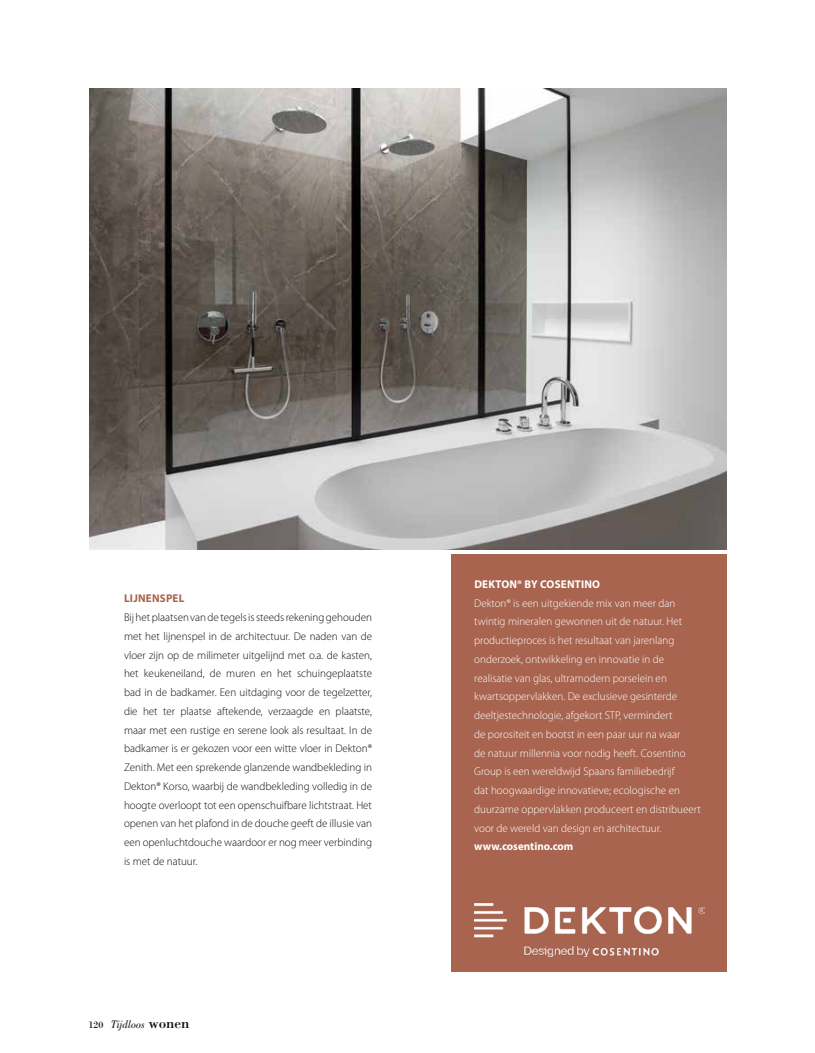
<style>
.page{position:relative;width:815px;height:1053px;background:#fff}
.page>*{position:absolute;margin:0;border:0;box-sizing:border-box;transform-origin:0 0}
.t1{font:300 11.25px/18.8px "Myriad Pro";color:#110d0a;text-align:justify}
.t2{font:300 11.25px/18.8px "Myriad Pro";color:#fff}
.t3{font:700 11.25px "Myriad Pro";letter-spacing:.01em;color:#fff}
.t4{font:italic 11.25px "Bodoni Std";color:#110d0a}
.t5{font:700 11.25px "Myriad Pro";letter-spacing:.02em;color:#a8644f}
.s1{font-style:normal;font-size:10px}
.s2{font-style:normal;font-size:15px}
</style>
<div class="page">
<img style="left:89px;top:89px;width:637px;height:460px">
<div style="left:451px;top:553px;width:275px;height:418px;background:#a8644f"></div>
<img style="left:474px;top:903px;width:230px;height:53px">
<p class="t5" style="left:124px;top:591px;width:62px">LIJNENSPEL</p>
<p class="t1" style="left:124px;top:608px;width:250px">Bij het plaatsen van de tegels is steeds rekening gehouden met het lijnenspel in de architectuur. De naden van de vloer zijn op de milimeter uitgelijnd met o.a. de kasten, het keukeneiland, de muren en het schuingeplaatste bad in de badkamer. Een uitdaging voor de tegelzetter, die het ter plaatse aftekende, verzaagde en plaatste, maar met een rustige en serene look als resultaat. In de badkamer is er gekozen voor een witte vloer in Dekton® Zenith. Met een sprekende glanzende wandbekleding in Dekton® Korso, waarbij de wandbekleding volledig in de hoogte overloopt tot een openschuifbare lichtstraat. Het openen van het plafond in de douche geeft de illusie van een openluchtdouche waardoor er nog meer verbinding is met de natuur.</p>
<p class="t4" style="left:89px;top:1017px;width:102px"><span class="s1">120</span> Tijdloos <span class="s2">wonen</span></p>
<p class="t3" style="left:474px;top:576px;width:127px">DEKTON® BY COSENTINO</p>
<p class="t2" style="left:474px;top:593px;width:228px">Dekton® is een uitgekiende mix van meer dan twintig mineralen gewonnen uit de natuur. Het productieproces is het resultaat van jarenlang onderzoek, ontwikkeling en innovatie in de realisatie van glas, ultramodern porselein en kwartsoppervlakken. De exclusieve gesinterde deeltjestechnologie, afgekort STP, vermindert<br>de porositeit en bootst in een paar uur na waar<br>de natuur millennia voor nodig heeft. Cosentino Group is een wereldwijd Spaans familiebedrijf<br>dat hoogwaardige innovatieve; ecologische en duurzame oppervlakken produceert en distribueert voor de wereld van design en architectuur.</p>
<p class="t3" style="left:474px;top:839px;width:101px">www.cosentino.com</p>
</div>
